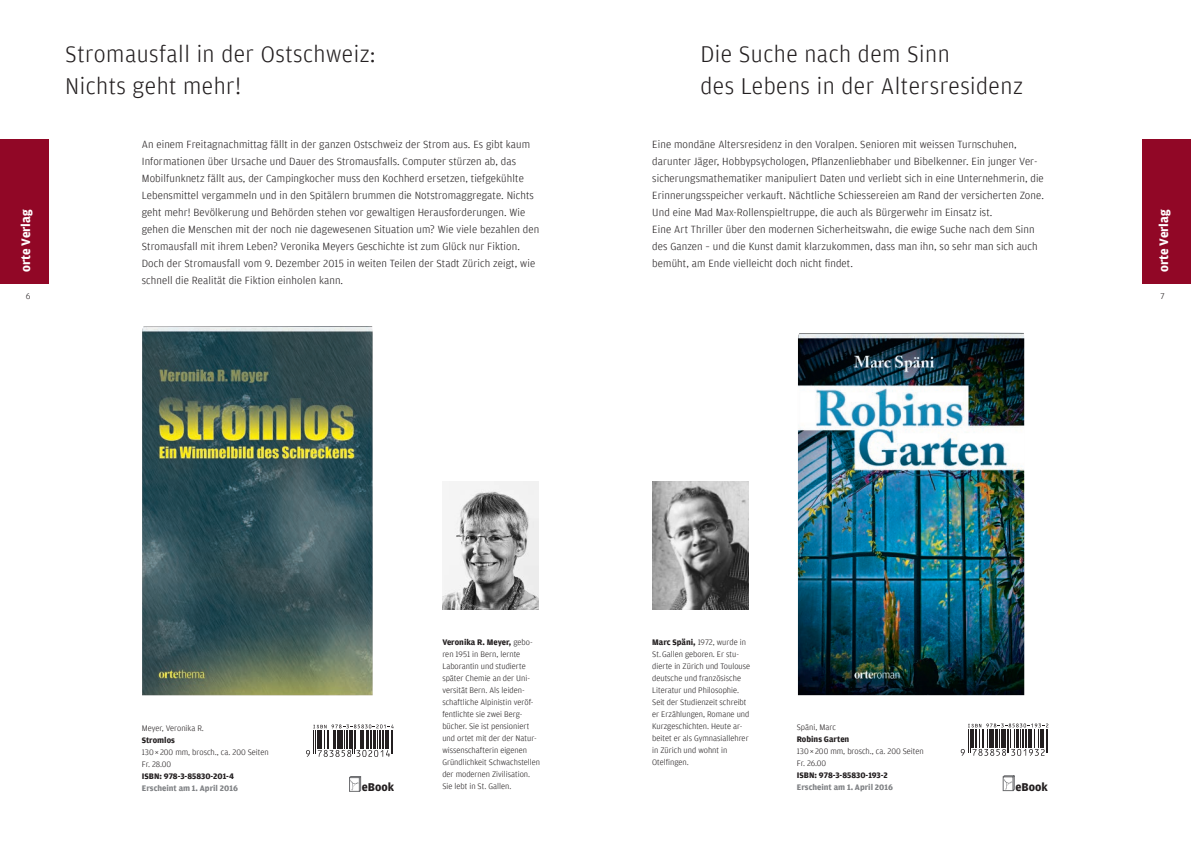
<style>
.page{position:relative;width:1191px;height:842px;background:#fff}
.page>*{position:absolute;margin:0;border:0;box-sizing:border-box;transform-origin:0 0}
.t1{font:300 24px/32px "Amplitude";letter-spacing:.02em;color:#231f20}
.t2{font:700 13px "Amplitude";color:#fff}
.t3{font:700 12px "Amplitude";color:#231f20}
.t4{font:300 11px/17px "Amplitude";letter-spacing:.01em;color:#231f20}
.t5{font:300 9px "Amplitude";color:#231f20}
.t6{font:300 8.5px/12px "Amplitude";color:#231f20}
.t7{font:700 8.5px "Amplitude";color:#231f20}
.t8{font:700 8.5px "Amplitude";color:#808285}
.s1{font-weight:700}
</style>
<div class="page">
<img style="left:652px;top:482px;width:96px;height:127px">
<div style="left:1142px;top:139px;width:49px;height:144px;background:#910726"></div>
<svg style="left:960px;top:723px;width:88px;height:33px"></svg>
<img style="left:798px;top:333px;width:226px;height:362px">
<div style="left:0;top:139px;width:48px;height:144px;background:#910726"></div>
<svg style="left:1003px;top:775px;width:11px;height:16px"></svg>
<img style="left:442px;top:482px;width:97px;height:127px">
<img style="left:142px;top:326px;width:231px;height:369px">
<svg style="left:349px;top:776px;width:12px;height:16px"></svg>
<svg style="left:306px;top:725px;width:88px;height:32px"></svg>
<p class="t2" style="left:19px;top:272px;width:64px;rotate:-90deg">orte Verlag</p>
<p class="t5" style="left:26px;top:291px;width:6px">6</p>
<h1 class="t1" style="left:65px;top:38px;width:312px">Stromausfall in der Ostschweiz:<br>Nichts geht mehr!</h1>
<p class="t4" style="left:142px;top:136px;width:399px">An einem Freitagnachmittag fällt in der ganzen Ostschweiz der Strom aus. Es gibt kaum Informationen über Ursache und Dauer des Stromausfalls. Computer stürzen ab, das Mobilfunknetz fällt aus, der Campingkocher muss den Kochherd ersetzen, tiefgekühlte Lebensmittel vergammeln und in den Spitälern brummen die Notstromaggregate. Nichts geht mehr! Bevölkerung und Behörden stehen vor gewaltigen Herausforderungen. Wie gehen die Menschen mit der noch nie dagewesenen Situation um? Wie viele bezahlen den Stromausfall mit ihrem Leben? Veronika Meyers Geschichte ist zum Glück nur Fiktion.<br>Doch der Stromausfall vom 9. Dezember 2015 in weiten Teilen der Stadt Zürich zeigt, wie schnell die Realität die Fiktion einholen kann.</p>
<h1 class="t1" style="left:700px;top:38px;width:324px">Die Suche nach dem Sinn<br>des Lebens in der Altersresidenz</h1>
<p class="t4" style="left:652px;top:136px;width:393px">Eine mondäne Altersresidenz in den Voralpen. Senioren mit weissen Turnschuhen, darunter Jäger, Hobbypsychologen, Pflanzenliebhaber und Bibelkenner. Ein junger Ver&shy;sicherungsmathematiker manipuliert Daten und verliebt sich in eine Unternehmerin, die Erinnerungsspeicher verkauft. Nächtliche Schiessereien am Rand der versicherten Zone.<br>Und eine Mad Max-Rollenspieltruppe, die auch als Bürgerwehr im Einsatz ist.<br>Eine Art Thriller über den modernen Sicherheitswahn, die ewige Suche nach dem Sinn des Ganzen – und die Kunst damit klarzukommen, dass man ihn, so sehr man sich auch bemüht, am Ende vielleicht doch nicht findet.</p>
<p class="t2" style="left:1156px;top:272px;width:64px;rotate:-90deg">orte Verlag</p>
<p class="t5" style="left:1160px;top:291px;width:6px">7</p>
<p class="t6" style="left:142px;top:722px;width:64px">Meyer, Veronika R.</p>
<p class="t7" style="left:142px;top:735px;width:35px">Stromlos</p>
<p class="t6" style="left:142px;top:746px;width:128px">130× 200 mm, brosch., ca. 200 Seiten<br>Fr. 28.00</p>
<p class="t7" style="left:142px;top:771px;width:94px">ISBN: 978-3-85830-201-4</p>
<p class="t8" style="left:142px;top:783px;width:98px">Erscheint am 1. April 2016</p>
<p class="t6" style="left:442px;top:636px;width:99px"><span class="s1">Veronika R. Meyer,</span> gebo&shy;ren 1951 in Bern, lernte<br>Laborantin und studierte später Chemie an der Uni&shy;versität Bern. Als leiden&shy;schaftliche Alpinistin veröf&shy;fentlichte sie zwei Berg&shy;bücher. Sie ist pensioniert und ortet mit der der Natur&shy;wissenschafterin eigenen<br>Gründlichkeit Schwachstellen der modernen Zivilisation.</p>
<p class="t3" style="left:362px;top:781px;width:34px">eBook</p>
<p class="t6" style="left:442px;top:780px;width:71px">Sie lebt in St. Gallen.</p>
<p class="t6" style="left:652px;top:636px;width:100px"><span class="s1">Marc Späni,</span> 1972, wurde in<br>St.Gallen geboren. Er stu&shy;dierte in Zürich und Toulouse deutsche und französische<br>Literatur und Philosophie.<br>Seit der Studienzeit schreibt er Erzählungen, Romane und<br>Kurzgeschichten. Heute ar&shy;beitet er als Gymnasiallehrer in Zürich und wohnt in<br>Otelfingen.</p>
<p class="t6" style="left:797px;top:721px;width:41px">Späni, Marc</p>
<p class="t7" style="left:797px;top:734px;width:54px">Robins Garten</p>
<p class="t6" style="left:797px;top:745px;width:128px">130× 200 mm, brosch., ca. 200 Seiten<br>Fr. 26.00</p>
<p class="t7" style="left:797px;top:770px;width:92px">ISBN: 978-3-85830-193-2</p>
<p class="t8" style="left:797px;top:782px;width:98px">Erscheint am 1. April 2016</p>
<p class="t3" style="left:1015px;top:780px;width:34px">eBook</p>
</div>
